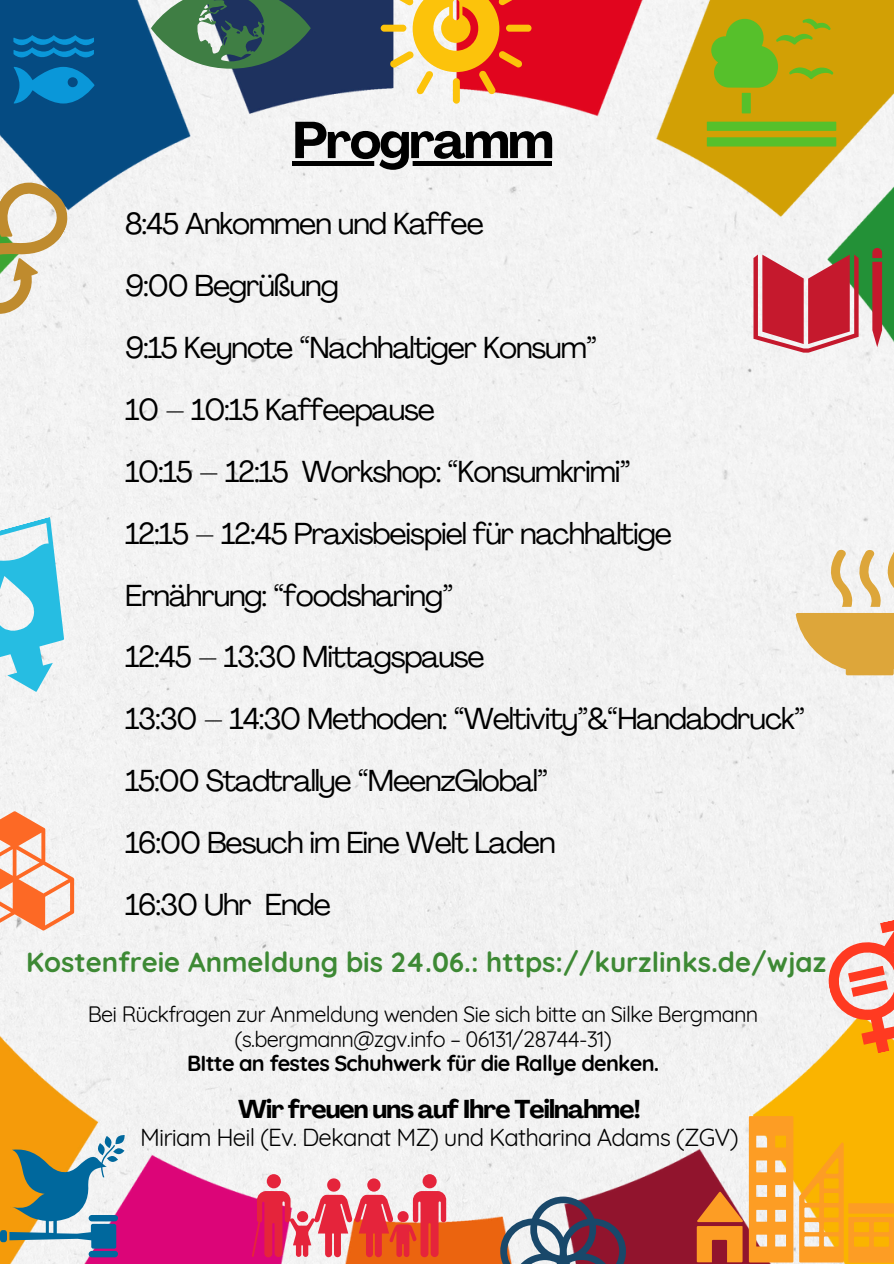
<style>
.page{position:relative;width:894px;height:1264px;background:#fff}
.page>*{position:absolute;margin:0;border:0;box-sizing:border-box;transform-origin:0 0}
.t1{font:700 51px "Agrandir";letter-spacing:-.035em;color:#000}
.t2{font:30px/61.9px "Agrandir";letter-spacing:-.035em;color:#000}
.t3{font:700 27.6px "Quicksand";color:#3d8934}
.t4{font:700 25.5px "Agrandir";letter-spacing:-.035em;color:#000}
.t5{font:24px "Quicksand";letter-spacing:-.035em;color:#000}
.t6{font:21.75px/24.8px "Quicksand";letter-spacing:-.035em;color:#000;text-align:center}
.t7{font:700 21.75px "Quicksand";letter-spacing:-.035em;color:#000}
</style>
<div class="page">
<img style="left:0;top:0;width:893px;height:1263px">
<svg style="left:0;top:1134px;width:125px;height:123px"></svg>
<svg style="left:0;top:811px;width:74px;height:119px"></svg>
<svg style="left:696px;top:1116px;width:197px;height:146px"></svg>
<svg style="left:706px;top:19px;width:130px;height:127px;background:#a1ac13"></svg>
<div style="left:422px;top:1174px;width:14px;height:14px;background:#e5243b;border-radius:50%"></div>
<div style="left:267px;top:1174px;width:14px;height:14px;background:#e5243b;border-radius:50%"></div>
<svg style="left:252px;top:1178px;width:194px;height:79px"></svg>
<svg style="left:380px;top:0;width:151px;height:104px"></svg>
<svg style="left:0;top:517px;width:94px;height:191px"></svg>
<svg style="left:151px;top:0;width:160px;height:69px;background:#517a68"></svg>
<svg style="left:795px;top:549px;width:98px;height:126px"></svg>
<svg style="left:817px;top:916px;width:76px;height:144px"></svg>
<svg style="left:500px;top:1196px;width:125px;height:67px"></svg>
<svg style="left:13px;top:35px;width:81px;height:68px;background:#0771ae"></svg>
<svg style="left:0;top:171px;width:79px;height:155px"></svg>
<svg style="left:753px;top:248px;width:128px;height:104px"></svg>
<svg style="left:292px;top:161px;width:260px;height:5px"></svg>
<p class="t1" style="left:292px;top:120px;width:263px">Programm</p>
<p class="t2" style="left:125px;top:196px;width:681px">8:45 Ankommen und Kaffee<br>9:00 Begrüßung<br>9:15 Keynote “Nachhaltiger Konsum”<br>10 – 10:15 Kaffeepause<br>10:15 – 12:15 Workshop: “Konsumkrimi”<br>12:15 – 12:45 Praxisbeispiel für nachhaltige<br>Ernährung: “foodsharing”<br>12:45 – 13:30 Mittagspause<br>13:30 – 14:30 Methoden: “Weltivity”&amp;“Handabdruck”<br>15:00 Stadtrallye “MeenzGlobal”<br>16:00 Besuch im Eine Welt Laden<br>16:30 Uhr Ende</p>
<p class="t3" style="left:26px;top:944px;width:801px">Kostenfreie Anmeldung bis 24.06.: https://kurzlinks.de/wjaz</p>
<h1 class="t6" style="left:88px;top:1001px;width:672px">Bei Rückfragen zur Anmeldung wenden Sie sich bitte an Silke Bergmann (s.bergmann@zgv.info – 06131/28744-31)</h1>
<p class="t7" style="left:187px;top:1049px;width:473px">BItte an festes Schuhwerk für die Rallye denken.</p>
<p class="t4" style="left:238px;top:1098px;width:404px">Wir freuen uns auf Ihre Teilnahme!</p>
<p class="t5" style="left:140px;top:1122px;width:600px">Miriam Heil (Ev. Dekanat MZ) und Katharina Adams (ZGV)</p>
</div>
